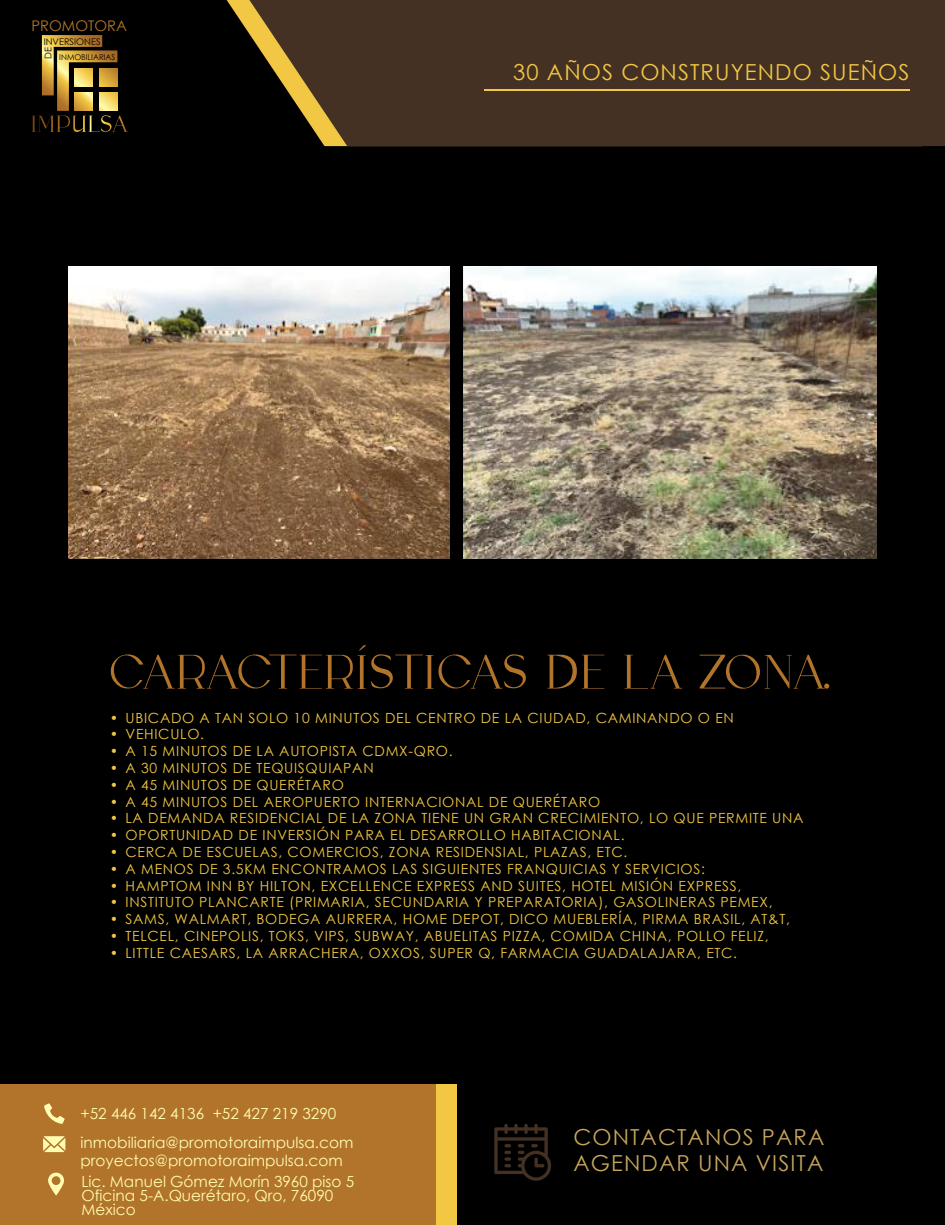
<style>
.page{position:relative;width:945px;height:1225px;background:#000}
.page>*{position:absolute;margin:0;border:0;box-sizing:border-box;transform-origin:0 0}
.t1{font:75.95px "Lorean";color:#b2742b}
.t2{font:22.05px/26.5px "Century Gothic";letter-spacing:.05em;color:#c6a55d}
.t3{font:22.05px "Century Gothic";letter-spacing:.05em;color:#f2c744}
.t4{font:15.31px/29.1px "Century Gothic";color:#fffdb1}
.t5{font:14.7px "Century Gothic";color:#b2742b}
.t6{font:14px "Century Gothic";letter-spacing:.05em;color:#f2c744}
.t7{font:9.19px "Century Gothic";color:#000}
.t8{font:7.96px "Century Gothic";color:#000}
</style>
<div class="page">
<svg style="left:494px;top:1124px;width:57px;height:57px"></svg>
<svg style="left:249px;top:0;width:696px;height:146px;fill:#443123"></svg>
<hr style="left:484px;top:89px;width:425px;height:2px;background:#f2c744">
<svg style="left:32px;top:35px;width:96px;height:97px"></svg>
<svg style="left:75px;top:68px;width:18px;height:18px"></svg>
<svg style="left:99px;top:68px;width:18px;height:18px"></svg>
<svg style="left:75px;top:93px;width:18px;height:18px"></svg>
<svg style="left:99px;top:93px;width:18px;height:18px"></svg>
<div style="left:0;top:1084px;width:456px;height:141px;background:#f2c744"></div>
<div style="left:0;top:1084px;width:436px;height:141px;background:#b2742b"></div>
<svg style="left:44px;top:1103px;width:21px;height:21px"></svg>
<svg style="left:43px;top:1136px;width:22px;height:16px"></svg>
<svg style="left:48px;top:1172px;width:16px;height:24px"></svg>
<img style="left:68px;top:267px;width:381px;height:291px">
<img style="left:464px;top:267px;width:413px;height:291px">
<p class="t5" style="left:31px;top:16px;width:97px">PROMOTORA</p>
<p class="t7" style="left:44px;top:35px;width:58px">INVERSIONES</p>
<p class="t7" style="left:42px;top:59px;width:13px;rotate:-90deg">DE</p>
<p class="t8" style="left:59px;top:51px;width:58px">INMOBILIARIAS</p>
<h2 class="t3" style="left:513px;top:56px;width:398px">30 AÑOS CONSTRUYENDO SUEÑOS</h2>
<h1 class="t1" style="left:110px;top:635px;width:723px">CARACTERÍSTICAS DE LA ZONA.</h1>
<p class="t6" style="left:110px;top:708px;width:626px">• UBICADO A TAN SOLO 10 MINUTOS DEL CENTRO DE LA CIUDAD, CAMINANDO O EN</p>
<p class="t6" style="left:110px;top:725px;width:96px">• VEHICULO.</p>
<p class="t6" style="left:110px;top:741px;width:344px">• A 15 MINUTOS DE LA AUTOPISTA CDMX-QRO.</p>
<p class="t6" style="left:110px;top:758px;width:265px">• A 30 MINUTOS DE TEQUISQUIAPAN</p>
<p class="t6" style="left:110px;top:775px;width:236px">• A 45 MINUTOS DE QUERÉTARO</p>
<p class="t6" style="left:110px;top:792px;width:492px">• A 45 MINUTOS DEL AEROPUERTO INTERNACIONAL DE QUERÉTARO</p>
<p class="t6" style="left:110px;top:809px;width:695px">• LA DEMANDA RESIDENCIAL DE LA ZONA TIENE UN GRAN CRECIMIENTO, LO QUE PERMITE UNA</p>
<p class="t6" style="left:110px;top:825px;width:516px">• OPORTUNIDAD DE INVERSIÓN PARA EL DESARROLLO HABITACIONAL.</p>
<p class="t6" style="left:110px;top:842px;width:519px">• CERCA DE ESCUELAS, COMERCIOS, ZONA RESIDENSIAL, PLAZAS, ETC.</p>
<p class="t6" style="left:110px;top:859px;width:597px">• A MENOS DE 3.5KM ENCONTRAMOS LAS SIGUIENTES FRANQUICIAS Y SERVICIOS:</p>
<p class="t6" style="left:110px;top:876px;width:633px">• HAMPTOM INN BY HILTON, EXCELLENCE EXPRESS AND SUITES, HOTEL MISIÓN EXPRESS,</p>
<p class="t6" style="left:110px;top:893px;width:664px">• INSTITUTO PLANCARTE (PRIMARIA, SECUNDARIA Y PREPARATORIA), GASOLINERAS PEMEX,</p>
<p class="t6" style="left:110px;top:909px;width:682px">• SAMS, WALMART, BODEGA AURRERA, HOME DEPOT, DICO MUEBLERÍA, PIRMA BRASIL, AT&amp;T,</p>
<p class="t6" style="left:110px;top:926px;width:660px">• TELCEL, CINEPOLIS, TOKS, VIPS, SUBWAY, ABUELITAS PIZZA, COMIDA CHINA, POLLO FELIZ,</p>
<p class="t6" style="left:110px;top:943px;width:629px">• LITTLE CAESARS, LA ARRACHERA, OXXOS, SUPER Q, FARMACIA GUADALAJARA, ETC.</p>
<p class="t4" style="left:81px;top:1098px;width:274px">+52 446 142 4136 +52 427 219 3290 inmobiliaria@promotoraimpulsa.com</p>
<p class="t4" style="left:81px;top:1150px;width:275px;line-height:20.6px">proyectos@promotoraimpulsa.com<br>Lic. Manuel Gómez Morín 3960 piso 5</p>
<p class="t4" style="left:81px;top:1188px;width:253px;line-height:13.8px">Oficina 5-A.Querétaro, Qro, 76090<br>México</p>
<h2 class="t2" style="left:573px;top:1123px;width:252px">CONTACTANOS PARA<br>AGENDAR UNA VISITA</h2>
</div>
